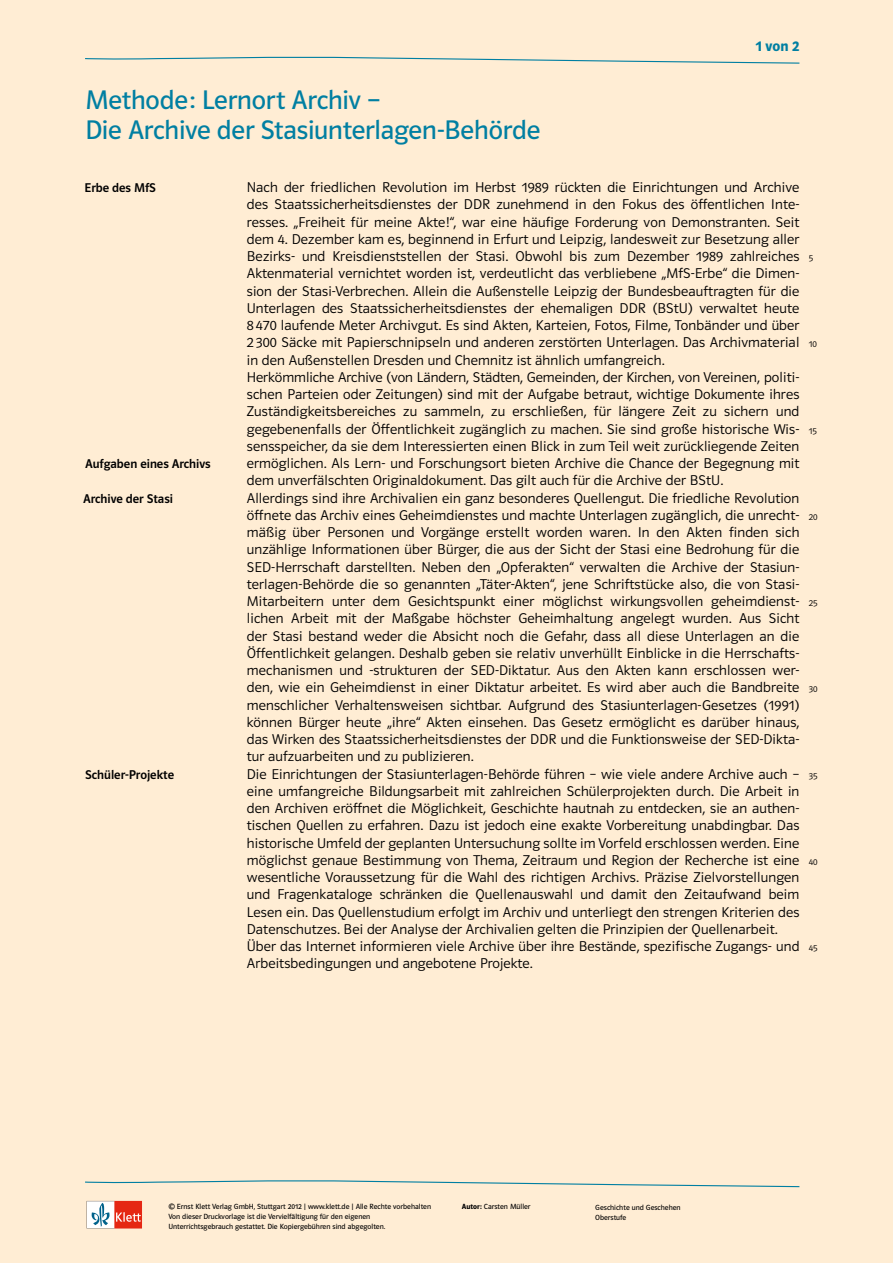
<style>
.page{position:relative;width:893px;height:1263px;background:#ffedd4}
.page>*{position:absolute;margin:0;border:0;box-sizing:border-box;transform-origin:0 0}
._02_Seitentitel_X_X{font:27px/30px "Polo ST11 K Buch";letter-spacing:-.005em;color:#007fa2}
._02_Kolumne_links{font:15px "Polo ST11 K Hfett";color:#007fa2}
._02_Verfassertext{font:14.25px/17.2px "Polo ST11 K Leicht";letter-spacing:.01em;color:#000;text-align:justify}
.t1{font:12.75px "Polo ST11 K Krftg";color:#000}
._02_Zeilenzähler_lin{font:9px "Polo ST11 K Leicht";color:#000}
.PDF{font:7.5px/10.1px "Polo ST11 K Buch";color:#000}
.s1{font-family:"Polo ST11 K Hfett"}
</style>
<div class="page">
<svg style="left:84px;top:55px;width:717px;height:9px;background:#dfdfcd"></svg>
<svg style="left:87px;top:1201px;width:55px;height:27px"></svg>
<svg style="left:84px;top:1178px;width:716px;height:10px;background:#e2e0ce"></svg>
<p class="_02_Kolumne_links" style="left:756px;top:37px;width:45px">1 von 2</p>
<p class="_02_Seitentitel_X_X" style="left:85px;top:85px;width:457px">Methode: Lernort Archiv –<br>Die Archive der Stasiunterlagen-Behörde</p>
<p class="_02_Verfassertext" style="left:247px;top:179px;width:554px">Nach der friedlichen Revolution im Herbst 1989 rückten die Einrichtungen und Archive des Staatssicherheitsdienstes der DDR zunehmend in den Fokus des öffentlichen Inte&shy;resses. „Freiheit für meine Akte!“, war eine häufige Forderung von Demonstranten. Seit dem 4. Dezember kam es, beginnend in Erfurt und Leipzig, landesweit zur Besetzung aller Bezirks- und Kreisdienststellen der Stasi. Obwohl bis zum Dezember 1989 zahlreiches Aktenmaterial vernichtet worden ist, verdeutlicht das verbliebene „MfS-Erbe“ die Dimen&shy;sion der Stasi-Verbrechen. Allein die Außenstelle Leipzig der Bundesbeauftragten für die Unterlagen des Staatssicherheitsdienstes der ehemaligen DDR (BStU) verwaltet heute 8 470 laufende Meter Archivgut. Es sind Akten, Karteien, Fotos, Filme, Tonbänder und über 2 300 Säcke mit Papierschnipseln und anderen zerstörten Unterlagen. Das Archivmaterial in den Außenstellen Dresden und Chemnitz ist ähnlich umfangreich.</p>
<p class="_02_Verfassertext" style="left:247px;top:368px;width:554px">Herkömmliche Archive (von Ländern, Städten, Gemeinden, der Kirchen, von Vereinen, politi&shy;schen Parteien oder Zeitungen) sind mit der Aufgabe betraut, wichtige Dokumente ihres Zuständigkeitsbereiches zu sammeln, zu erschließen, für längere Zeit zu sichern und gegebenenfalls der Öffentlichkeit zugänglich zu machen. Sie sind große historische Wis&shy;sensspeicher, da sie dem Interessierten einen Blick in zum Teil weit zurückliegende Zeiten ermöglichen. Als Lern- und Forschungsort bieten Archive die Chance der Begegnung mit dem unverfälschten Originaldokument. Das gilt auch für die Archive der BStU.</p>
<p class="_02_Verfassertext" style="left:247px;top:489px;width:554px">Allerdings sind ihre Archivalien ein ganz besonderes Quellengut. Die friedliche Revolution öffnete das Archiv eines Geheimdienstes und machte Unterlagen zugänglich, die unrecht&shy;mäßig über Personen und Vorgänge erstellt worden waren. In den Akten finden sich unzählige Informationen über Bürger, die aus der Sicht der Stasi eine Bedrohung für die SED-Herrschaft darstellten. Neben den „Opferakten“ verwalten die Archive der Stasiun&shy;terlagen-Behörde die so genannten „Täter-Akten“, jene Schriftstücke also, die von Stasi-Mitarbeitern unter dem Gesichtspunkt einer möglichst wirkungsvollen geheimdienst&shy;lichen Arbeit mit der Maßgabe höchster Geheimhaltung angelegt wurden. Aus Sicht der Stasi bestand weder die Absicht noch die Gefahr, dass all diese Unterlagen an die Öffentlichkeit gelangen. Deshalb geben sie relativ unverhüllt Einblicke in die Herrschafts&shy;mechanismen und -strukturen der SED-Diktatur. Aus den Akten kann erschlossen wer&shy;den, wie ein Geheimdienst in einer Diktatur arbeitet. Es wird aber auch die Bandbreite menschlicher Verhaltensweisen sichtbar. Aufgrund des Stasiunterlagen-Gesetzes (1991) können Bürger heute „ihre“ Akten einsehen. Das Gesetz ermöglicht es darüber hinaus, das Wirken des Staatssicherheitsdienstes der DDR und die Funktionsweise der SED-Dikta&shy;tur aufzuarbeiten und zu publizieren.</p>
<p class="_02_Verfassertext" style="left:247px;top:765px;width:554px">Die Einrichtungen der Stasiunterlagen-Behörde führen – wie viele andere Archive auch – eine umfangreiche Bildungsarbeit mit zahlreichen Schülerprojekten durch. Die Arbeit in den Archiven eröffnet die Möglichkeit, Geschichte hautnah zu entdecken, sie an authen&shy;tischen Quellen zu erfahren. Dazu ist jedoch eine exakte Vorbereitung unabdingbar. Das historische Umfeld der geplanten Untersuchung sollte im Vorfeld erschlossen werden. Eine möglichst genaue Bestimmung von Thema, Zeitraum und Region der Recherche ist eine wesentliche Voraussetzung für die Wahl des richtigen Archivs. Präzise Zielvorstellungen und Fragenkataloge schränken die Quellenauswahl und damit den Zeitaufwand beim Lesen ein. Das Quellenstudium erfolgt im Archiv und unterliegt den strengen Kriterien des Datenschutzes. Bei der Analyse der Archivalien gelten die Prinzipien der Quellenarbeit.</p>
<p class="_02_Verfassertext" style="left:247px;top:938px;width:554px">Über das Internet informieren viele Archive über ihre Bestände, spezifische Zugangs- und<br>Arbeitsbedingungen und angebotene Projekte.</p>
<p class="t1" style="left:85px;top:181px;width:73px">Erbe des MfS</p>
<p class="t1" style="left:85px;top:457px;width:127px">Aufgaben eines Archivs</p>
<p class="t1" style="left:83px;top:491px;width:91px">Archive der Stasi</p>
<p class="t1" style="left:85px;top:767px;width:90px">Schüler-Projekte</p>
<p class="_02_Zeilenzähler_lin" style="left:809px;top:253px;width:6px">5</p>
<p class="_02_Zeilenzähler_lin" style="left:809px;top:339px;width:10px">10</p>
<p class="_02_Zeilenzähler_lin" style="left:809px;top:426px;width:10px">15</p>
<p class="_02_Zeilenzähler_lin" style="left:809px;top:512px;width:10px">20</p>
<p class="_02_Zeilenzähler_lin" style="left:809px;top:598px;width:10px">25</p>
<p class="_02_Zeilenzähler_lin" style="left:809px;top:684px;width:10px">30</p>
<p class="_02_Zeilenzähler_lin" style="left:809px;top:771px;width:10px">35</p>
<p class="_02_Zeilenzähler_lin" style="left:809px;top:857px;width:10px">40</p>
<p class="_02_Zeilenzähler_lin" style="left:809px;top:943px;width:10px">45</p>
<p class="PDF" style="left:168px;top:1202px;width:264px">© Ernst Klett Verlag GmbH, Stuttgart 2012 | www.klett.de | Alle Rechte vorbehalten<br>Von dieser Druckvorlage ist die Vervielfältigung für den eigenen<br>Unterrichtsgebrauch gestattet. Die Kopiergebühren sind abgegolten.</p>
<p class="PDF" style="left:462px;top:1202px;width:70px"><span class="s1">Autor:</span> Carsten Müller</p>
<p class="PDF" style="left:595px;top:1202px;width:87px">Geschichte und Geschehen<br>Oberstufe</p>
</div>
